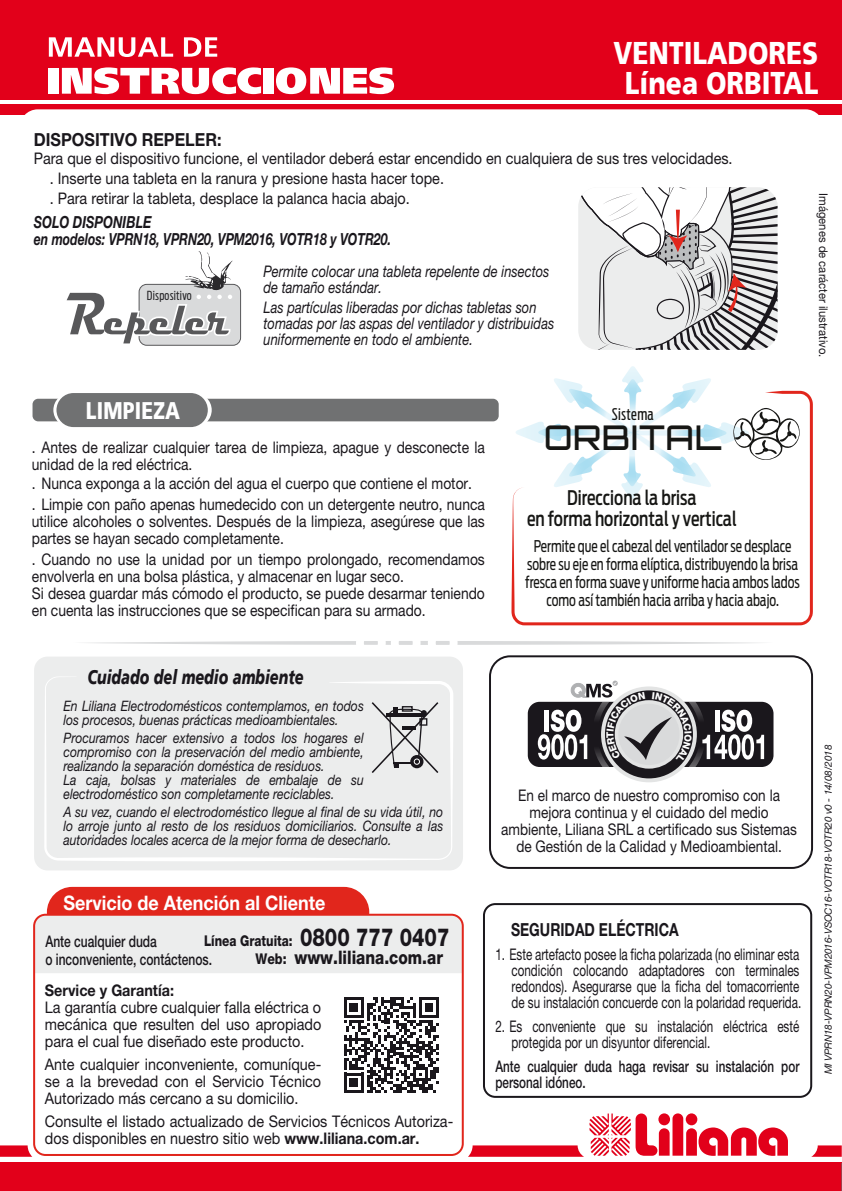
<style>
.page{position:relative;width:842px;height:1191px;background:#fff}
.page>*{position:absolute;margin:0;border:0;box-sizing:border-box;transform-origin:0 0}
.t1{font:500 34.2px "Orbitron";letter-spacing:.02em;color:#161614}
.t2{font:900 31.4px/29.6px "Frutiger 75";color:#fff;text-align:center;scale:.84 1}
.t3{font:900 24px "Frutiger 75";letter-spacing:.01em;color:#fff;scale:.8 1}
.t4{font:500 20px/20.8px "Antenna Cond";color:#161614;text-align:center;scale:.87 1}
.t5{font:700 20px "Helvetica Neue";color:#fff;scale:.9 1}
.t6{font:italic 900 20px "Frutiger 76";color:#1a171c;scale:.72 1}
.t7{font:800 18.6px "Helvetica Neue";color:#1a171c;scale:.83 1}
.t8{font:700 18px "Helvetica Neue";color:#1a171c;scale:.9 1}
.t9{font:700 18px "Helvetica Neue";color:#1a171c;scale:.78 1}
.t10{font:italic 700 16.6px/16.6px "Helvetica Neue";color:#1a171c;scale:.77 1}
.t11{font:16.2px/18px "Antenna Cond";color:#161614;text-align:center;scale:.82 1}
.t12{font:16px/17px "Helvetica Neue";color:#1a171c;text-align:justify;scale:.9 1}
.t13{font:16px/17px "Helvetica Neue";color:#1a171c;scale:.87 1}
.t14{font:16px/16px "Helvetica Neue";color:#1a171c;scale:.73 1}
.t15{font:italic 16px/16px "Helvetica Neue";color:#1a171c;scale:.81 1}
.t16{font:16px/17px "Helvetica Neue";color:#1a171c;text-align:center;scale:.85 1}
.t17{font:500 16px/16px "Helvetica Neue";color:#1a171c;scale:.73 1}
.t18{font:500 16px/18px "Helvetica Neue";color:#1a171c;scale:.75 1}
.t19{font:700 16px "Helvetica Neue";color:#1a171c;scale:.9 1}
.t20{font:16px "Antenna Extra Cond";letter-spacing:.02em;color:#161614}
.t21{font:800 14.8px "Helvetica Neue";color:#1a171c;scale:.8 1}
.t22{font:italic 14.4px/14px "Helvetica Neue";color:#1a171c;scale:.85 1}
.t23{font:12.4px "Antenna Extra Cond";letter-spacing:.02em;color:#2a292c}
.t24{font:12px "Helvetica Neue";color:#1a171c;scale:.94 1}
.t25{font:italic 10px "Helvetica Neue";letter-spacing:-.02em;color:#1a171c}
.t26{font:800 9.8px "Helvetica Neue";color:#fff}
.s1{font-size:24.8px}
.s2{font-size:14.8px}
.s3{font-weight:700}
</style>
<div class="page">
<div style="left:0;top:0;width:842px;height:99px;background:#e2001a"></div>
<div style="left:0;top:104px;width:842px;height:11px;background:#e2001a"></div>
<div style="left:48px;top:68px;width:11px;height:26px;background:#fff"></div>
<svg style="left:62px;top:67px;width:199px;height:27px"></svg>
<div style="left:264px;top:68px;width:10px;height:26px;background:#fff"></div>
<svg style="left:276px;top:67px;width:118px;height:27px"></svg>
<svg style="left:49px;top:37px;width:124px;height:20px"></svg>
<svg style="left:184px;top:37px;width:33px;height:20px"></svg>
<svg style="left:0;top:1145px;width:32px;height:11px"></svg>
<svg style="left:468px;top:1113px;width:320px;height:43px"></svg>
<div style="left:0;top:1162px;width:842px;height:29px;background:#e2001a"></div>
<svg style="left:812px;top:1145px;width:30px;height:11px"></svg>
<div style="left:19px;top:109px;width:805px;height:40px;background:#fff;border-radius:19px"></div>
<div style="left:33px;top:399px;width:466px;height:22px;background:#707172;border-radius:6px"></div>
<svg style="left:60px;top:393px;width:152px;height:34px"></svg>
<div style="left:56px;top:393px;width:152px;height:34px;background:#707172;border-radius:17px"></div>
<svg style="left:841px;top:1162px;width:1px;height:29px"></svg>
<svg style="left:88px;top:641px;width:670px;height:4px"></svg>
<div style="left:483px;top:903px;width:329px;height:194px;border:2px solid #1a171c;border-radius:11px"></div>
<div style="left:47px;top:887px;width:322px;height:62px;background:#e1261c;border-radius:25px"></div>
<div style="left:36px;top:916px;width:425px;height:57px;background:#eceded"></div>
<div style="left:33px;top:913px;width:431px;height:243px;border:2px solid #e1261c;border-radius:11px"></div>
<div style="left:34px;top:656px;width:429px;height:214px;background:#eceded;border-radius:13px"></div>
<svg style="left:44px;top:677px;width:409px;height:184px"></svg>
<svg style="left:370px;top:700px;width:70px;height:74px"></svg>
<div style="left:489px;top:655px;width:324px;height:214px;border:2px solid #1a171c;border-radius:20px"></div>
<div style="left:528px;top:702px;width:245px;height:65px;background:#1a171c;border-radius:12px"></div>
<svg style="left:344px;top:997px;width:95px;height:96px"></svg>
<svg style="left:578px;top:187px;width:199px;height:163px"></svg>
<svg style="left:511px;top:391px;width:302px;height:234px"></svg>
<div style="left:139px;top:284px;width:102px;height:61px;background:#d9dadb;border-radius:8px"></div>
<div style="left:139px;top:284px;width:102px;height:62px;border:1px solid #58585a;border-radius:8px"></div>
<svg style="left:66px;top:251px;width:166px;height:94px"></svg>
<svg style="left:515px;top:421px;width:38px;height:23px"></svg>
<svg style="left:712px;top:422px;width:21px;height:22px"></svg>
<svg style="left:621px;top:488px;width:22px;height:12px"></svg>
<svg style="left:624px;top:366px;width:18px;height:12px"></svg>
<svg style="left:538px;top:424px;width:15px;height:17px"></svg>
<svg style="left:712px;top:424px;width:15px;height:18px"></svg>
<svg style="left:553px;top:378px;width:159px;height:110px"></svg>
<svg style="left:733px;top:406px;width:67px;height:55px"></svg>
<svg style="left:538px;top:680px;width:226px;height:98px"></svg>
<h2 class="t2" style="left:613px;top:39px;width:245px">VENTILADORES<br>Línea ORBITAL</h2>
<p class="t8" style="left:34px;top:129px;width:210px">DISPOSITIVO REPELER:</p>
<p class="t12" style="left:50px;top:148px;width:760px;line-height:20px;text-align:left;text-indent:-16px">Para que el dispositivo funcione, el ventilador deberá estar encendido en cualquiera de sus tres velocidades. . Inserte una tableta en la ranura y presione hasta hacer tope.<br>. Para retirar la tableta, desplace la palanca hacia abajo.</p>
<p class="t10" style="left:34px;top:214px;width:466px">SOLO DISPONIBLE<br>en modelos: VPRN18, VPRN20, VPM2016, VOTR18 y VOTR20.</p>
<p class="t23" style="left:147px;top:288px;width:46px">Dispositivo</p>
<p class="t15" style="left:264px;top:263px;width:354px">Permite colocar una tableta repelente de insectos de tamaño estándar.</p>
<p class="t15" style="left:264px;top:299px;width:360px">Las partículas liberadas por dichas tabletas son tomadas por las aspas del ventilador y distribuidas uniformemente en todo el ambiente.</p>
<p class="t24" style="left:830px;top:193px;width:176px;rotate:90deg">Imágenes de carácter ilustrativo.</p>
<h3 class="t3" style="left:86px;top:396px;width:120px">LIMPIEZA</h3>
<p class="t13" style="left:32px;top:438px;width:522px">. Antes de realizar cualquier tarea de limpieza, apague y desconecte la unidad de la red eléctrica.</p>
<p class="t13" style="left:32px;top:472px;width:522px;line-height:21px">. Nunca exponga a la acción del agua el cuerpo que contiene el motor.<br>. Limpie con paño apenas humedecido con un detergente neutro, nunca</p>
<p class="t13" style="left:32px;top:512px;width:522px">utilice alcoholes o solventes. Después de la limpieza, asegúrese que las partes se hayan secado completamente.</p>
<p class="t13" style="left:32px;top:550px;width:522px">. Cuando no use la unidad por un tiempo prolongado, recomendamos envolverla en una bolsa plástica, y almacenar en lugar seco.<br>Si desea guardar más cómodo el producto, se puede desarmar teniendo en cuenta las instrucciones que se especifican para su armado.</p>
<p class="t20" style="left:612px;top:404px;width:43px">Sistema</p>
<h1 class="t1" style="left:544px;top:416px;width:179px">ORBITAL</h1>
<p class="t4" style="left:527px;top:487px;width:242px">Direcciona la brisa<br>en forma horizontal y vertical</p>
<p class="t11" style="left:525px;top:537px;width:336px">Permite que el cabezal del ventilador se desplace sobre su eje en forma elíptica, distribuyendo la brisa fresca en forma suave y uniforme hacia ambos lados como así también hacia arriba y hacia abajo.</p>
<p class="t6" style="left:87px;top:664px;width:302px">Cuidado del medio ambiente</p>
<p class="t22" style="left:63px;top:699px;width:355px">En Liliana Electrodomésticos contemplamos, en todos los procesos, buenas prácticas medioambientales.</p>
<p class="t22" style="left:63px;top:731px;width:355px">Procuramos hacer extensivo a todos los hogares el compromiso con la preservación del medio ambiente, realizando la separación doméstica de residuos.<br>La caja, bolsas y materiales de embalaje de su electrodoméstico son completamente reciclables.</p>
<p class="t22" style="left:63px;top:805px;width:448px;text-align:justify">A su vez, cuando el electrodoméstico llegue al final de su vida útil, no lo arroje junto al resto de los residuos domiciliarios. Consulte a las autoridades locales acerca de la mejor forma de desecharlo.</p>
<p class="t5" style="left:63px;top:890px;width:293px">Servicio de Atención al Cliente</p>
<p class="t21" style="left:204px;top:932px;width:308px">Línea Gratuita: <span class="s1">0800 777 0407</span></p>
<p class="t7" style="left:256px;top:946px;width:227px"><span class="s2">Web:</span> www.liliana.com.ar</p>
<p class="t19" style="left:45px;top:980px;width:145px">Service y Garantía:</p>
<p class="t12" style="left:45px;top:998px;width:309px">La garantía cubre cualquier falla eléctrica o mecánica que resulten del uso apropiado para el cual fue diseñado este producto.</p>
<p class="t12" style="left:45px;top:1055px;width:309px">Ante cualquier inconveniente, comuníque&shy;se a la brevedad con el Servicio Técnico Autorizado más cercano a su domicilio.</p>
<p class="t12" style="left:45px;top:1112px;width:455px">Consulte el listado actualizado de Servicios Técnicos Autoriza&shy;dos disponibles en nuestro sitio web <span class="s3">www.liliana.com.ar.</span></p>
<p class="t18" style="left:45px;top:932px;width:224px">Ante cualquier duda<br>o inconveniente, contáctenos.</p>
<p class="t26" style="left:604px;top:738px;width:8px;rotate:-90deg">T</p>
<p class="t16" style="left:501px;top:786px;width:349px">En el marco de nuestro compromiso con la mejora continua y el cuidado del medio ambiente, Liliana SRL a certificado sus Sistemas de Gestión de la Calidad y Medioambiental.</p>
<p class="t9" style="left:511px;top:918px;width:216px">SEGURIDAD ELÉCTRICA</p>
<p class="t14" style="left:511px;top:946px;width:399px;text-indent:-16px">1. Este artefacto posee la ficha polarizada (no eliminar esta condición colocando adaptadores con terminales redondos). Asegurarse que la ficha del tomacorriente de su instalación concuerde con la polaridad requerida.</p>
<p class="t14" style="left:511px;top:1018px;width:396px;text-indent:-16px">2. Es conveniente que su instalación eléctrica esté protegida por un disyuntor diferencial.</p>
<p class="t17" style="left:495px;top:1058px;width:418px">Ante cualquier duda haga revisar su instalación por personal idóneo.</p>
<p class="t25" style="left:822px;top:1074px;width:331px;rotate:-90deg">MI VPRN18-VPRN20-VPM2016-VSOC16-VOTR18-VOTR20 v0 - 14/08/2018</p>
</div>
